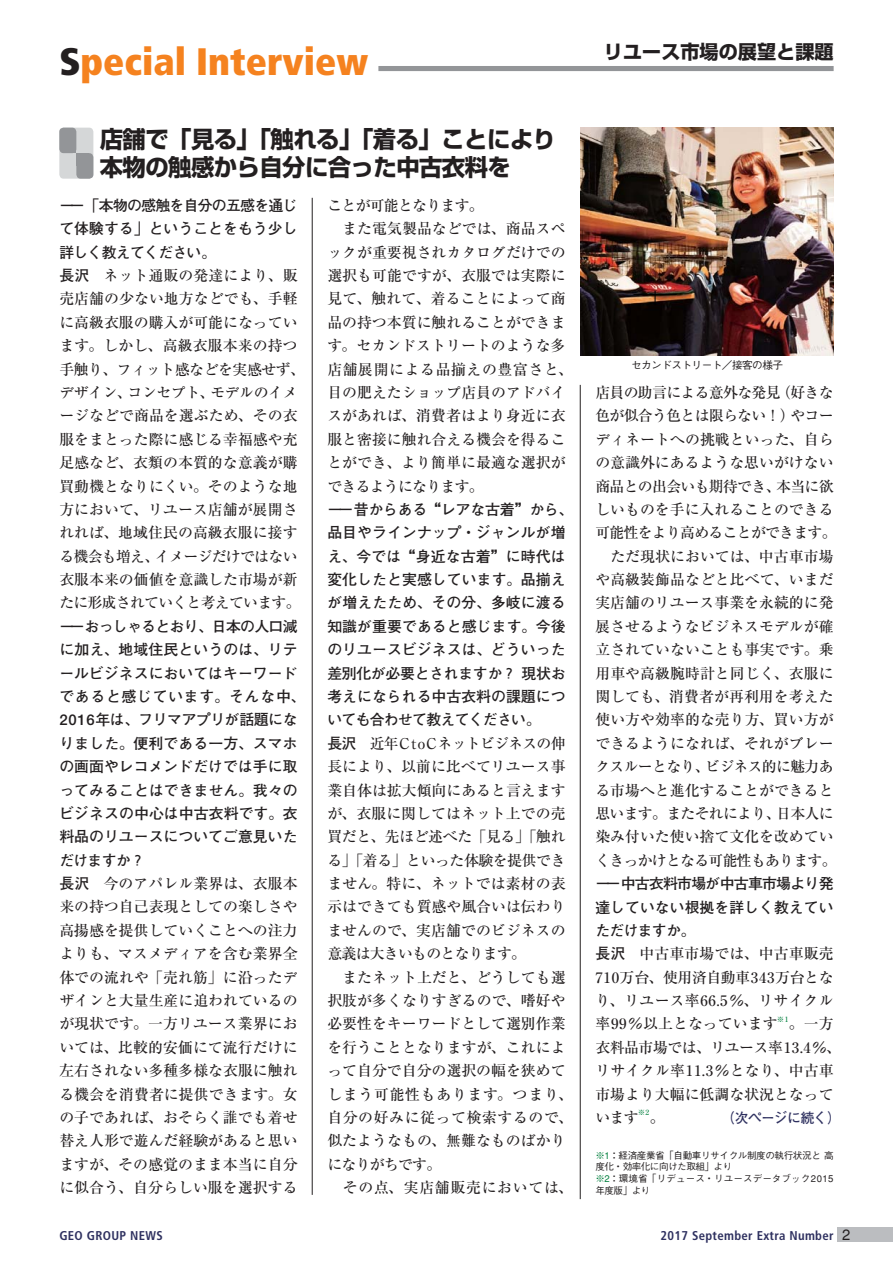
<style>
.page{position:relative;width:893px;height:1263px;background:#fff}
.page>*{position:absolute;margin:0;border:0;box-sizing:border-box;transform-origin:0 0}
.t1{font:900 condensed 38.25px "Frutiger";color:#f5821f}
.t2{font:23.4px/27.6px "Shin Go Bold 83 pv RKSJ H";letter-spacing:-.025em;color:#231f20}
.t3{font:19.2px "Shin Go Bold 83 pv RKSJ H";color:#231f20}
.t4{font:14.85px/23.4px "Ryumin Medium 83 pv RKSJ H";color:#231f20}
.t5{font:14.85px/23.4px "Futo Go B101 Bold 83 pv RKSJ H";color:#231f20}
.t6{font:13.8px "Futo Go B101 Bold 83 pv RKSJ H";letter-spacing:-.05em;color:#2f3160}
.t7{font:700 condensed 12.75px "Frutiger";letter-spacing:.025em;color:#2f3160}
.t8{font:500 10.65px "Gothic BBB";letter-spacing:-.05em;color:#231f20}
.t9{font:500 9.6px/11.7px "Gothic BBB";letter-spacing:-.04em;color:#231f20}
.t10{font:7.5px "Ryumin Medium 83 pv RKSJ H";color:#007f3d}
.s1{color:#231f20}
.s2{font-family:"Futo Go B101 Bold 83 pv RKSJ H"}
.s3{color:#007f3d}
.s4{font-family:"Gothic BBB";font-weight:500;font-stretch:normal;font-size:14.85px;color:#231f20}
</style>
<div class="page">
<hr style="left:312px;top:198px;width:1px;height:997px;background:#231f20">
<hr style="left:580px;top:385px;width:1px;height:814px;background:#231f20">
<div style="left:59px;top:128px;width:34px;height:51px;background:#d5d7d8;border-radius:4px"></div>
<div style="left:59px;top:128px;width:17px;height:25px;background:#939598;border-radius:4px"></div>
<div style="left:76px;top:153px;width:17px;height:26px;background:#939598;border-radius:4px"></div>
<div style="left:64px;top:140px;width:12px;height:13px;background:#939598"></div>
<div style="left:76px;top:153px;width:13px;height:13px;background:#939598"></div>
<img style="left:580px;top:128px;width:253px;height:227px">
<hr style="left:633px;top:294px;width:43px;height:1px;background:#000">
<svg style="left:654px;top:291px;width:1px;height:14px"></svg>
<div style="left:837px;top:1227px;width:55px;height:15px;background:#bbbdc0"></div>
<div style="left:378px;top:66px;width:455px;height:5px;background:#939598"></div>
<h1 class="t1" style="left:59px;top:46px;width:310px"><span class="s1">S</span>pecial Interview</h1>
<h2 class="t2" style="left:100px;top:129px;width:458px">店舗で「見る」「触れる」「着る」ことにより本物の触感から自分に合った中古衣料を</h2>
<p class="t4" style="left:327px;top:196px;width:247px">ことが可能となります。<br>　また電気製品などでは、商品スペックが重要視されカタログだけでの選択も可能ですが、衣服では実際に見て、触れて、着ることによって商品の持つ本質に触れることができます。セカンドストリートのような多店舗展開による品揃えの豊富さと、目の肥えたショップ店員のアドバイスがあれば、消費者はより身近に衣服と密接に触れ合える機会を得ることができ、より簡単に最適な選択ができるようになります。</p>
<p class="t5" style="left:327px;top:500px;width:247px">－－昔からある“レアな古着”から、品目やラインナップ・ジャンルが増え、今では“身近な古着”に時代は変化したと実感しています。品揃えが増えたため、その分、多岐に渡る知識が重要であると感じます。今後のリユースビジネスは、どういった差別化が必要とされますか？ 現状お考えになられる中古衣料の課題についても合わせて教えてください。</p>
<p class="t4" style="left:327px;top:734px;width:247px"><span class="s2">長沢</span>　近年CtoCネットビジネスの伸長により、以前に比べてリユース事業自体は拡大傾向にあると言えますが、衣服に関してはネット上での売買だと、先ほど述べた「見る」「触れる」「着る」といった体験を提供できません。特に、ネットでは素材の表示はできても質感や風合いは伝わりませんので、実店舗でのビジネスの意義は大きいものとなります。<br>　またネット上だと、どうしても選択肢が多くなりすぎるので、嗜好や必要性をキーワードとして選別作業を行うこととなりますが、これによって自分で自分の選択の幅を狭めてしまう可能性もあります。つまり、自分の好みに従って検索するので、似たようなもの、無難なものばかりになりがちです。<br>　その点、実店舗販売においては、</p>
<p class="t5" style="left:59px;top:196px;width:240px;text-align:justify">－－「本物の感触を自分の五感を通じて体験する」ということをもう少し詳しく教えてください。</p>
<p class="t4" style="left:59px;top:266px;width:247px"><span class="s2">長沢</span>　ネット通販の発達により、販売店舗の少ない地方などでも、手軽に高級衣服の購入が可能になっています。しかし、高級衣服本来の持つ手触り、フィット感などを実感せず、デザイン、コンセプト、モデルのイメージなどで商品を選ぶため、その衣服をまとった際に感じる幸福感や充足感など、衣類の本質的な意義が購買動機となりにくい。そのような地方において、リユース店舗が展開されれば、地域住民の高級衣服に接する機会も増え、イメージだけではない衣服本来の価値を意識した市場が新たに形成されていくと考えています。</p>
<p class="t5" style="left:59px;top:617px;width:247px">－－おっしゃるとおり、日本の人口減に加え、地域住民というのは、リテールビジネスにおいてはキーワードであると感じています。そんな中、<br>2016年は、フリマアプリが話題になりました。便利である一方、スマホの画面やレコメンドだけでは手に取ってみることはできません。我々のビジネスの中心は中古衣料です。衣料品のリユースについてご意見いただけますか？</p>
<p class="t4" style="left:59px;top:874px;width:240px;text-align:justify"><span class="s2">長沢</span>　今のアパレル業界は、衣服本来の持つ自己表現としての楽しさや高揚感を提供していくことへの注力よりも、マスメディアを含む業界全体での流れや「売れ筋」に沿ったデザインと大量生産に追われているのが現状です。一方リユース業界においては、比較的安価にて流行だけに左右されない多種多様な衣服に触れる機会を消費者に提供できます。女の子であれば、おそらく誰でも着せ替え人形で遊んだ経験があると思いますが、その感覚のまま本当に自分に似合う、自分らしい服を選択する</p>
<p class="t3" style="left:604px;top:45px;width:231px">リユース市場の展望と課題</p>
<p class="t8" style="left:631px;top:361px;width:154px">セカンドストリート／接客の様子</p>
<p class="t4" style="left:595px;top:383px;width:243px">店員の助言による意外な発見（好きな色が似合う色とは限らない！）やコーディネートへの挑戦といった、自らの意識外にあるような思いがけない商品との出会いも期待でき、本当に欲しいものを手に入れることのできる可能性をより高めることができます。　ただ現状においては、中古車市場や高級装飾品などと比べて、いまだ実店舗のリユース事業を永続的に発展させるようなビジネスモデルが確立されていないことも事実です。乗用車や高級腕時計と同じく、衣服に関しても、消費者が再利用を考えた使い方や効率的な売り方、買い方ができるようになれば、それがブレークスルーとなり、ビジネス的に魅力ある市場へと進化することができると思います。またそれにより、日本人に染み付いた使い捨て文化を改めていくきっかけとなる可能性もあります。</p>
<p class="t5" style="left:595px;top:874px;width:240px;text-align:justify">－－中古衣料市場が中古車市場より発達していない根拠を詳しく教えていただけますか。</p>
<p class="t4" style="left:595px;top:944px;width:240px;text-align:justify"><span class="s2">長沢</span>　中古車市場では、中古車販売710万台、使用済自動車343万台となり、リユース率66.5％、リサイクル率99％以上となっています</p>
<p class="t10" style="left:777px;top:1016px;width:13px">※1</p>
<p class="t4" style="left:595px;top:1014px;width:247px;text-indent:193px">。一方衣料品市場では、リユース率13.4％、リサイクル率11.3％となり、中古車市場より大幅に低調な状況となっています</p>
<p class="t10" style="left:637px;top:1110px;width:13px">※2</p>
<p class="t6" style="left:721px;top:1113px;width:120px">（次ページに続く）</p>
<p class="t4" style="left:649px;top:1108px;width:16px">。</p>
<p class="t9" style="left:595px;top:1150px;width:240px"><span class="s3">※1</span>：経済産業省「自動車リサイクル制度の執行状況と 高度化・効率化に向けた取組」より<br><span class="s3">※2</span>：環境省「リデュース・リユースデータブック2015年度版」より</p>
<p class="t7" style="left:59px;top:1230px;width:105px">GEO GROUP NEWS</p>
<p class="t7" style="left:660px;top:1230px;width:191px">2017 September Extra Number <span class="s4">2</span></p>
</div>
